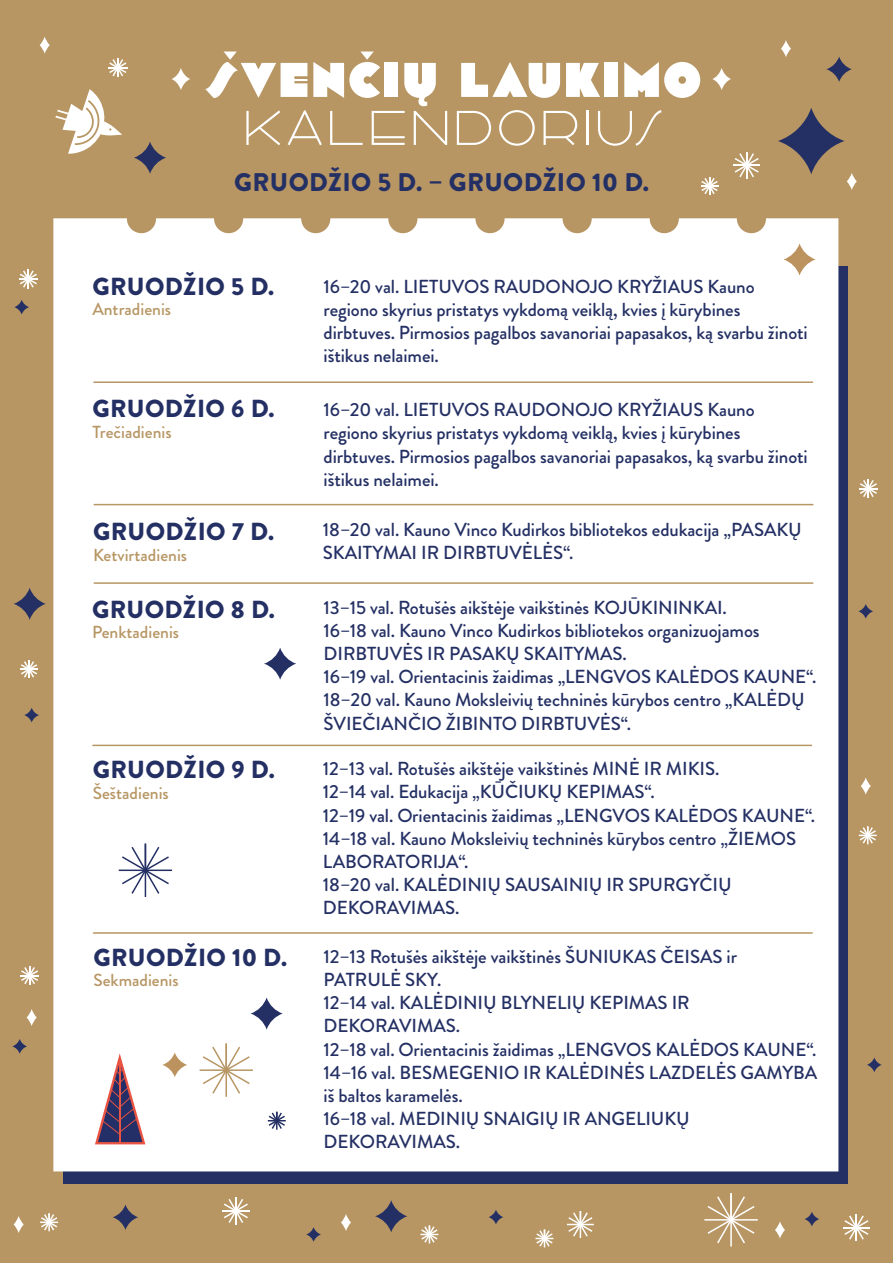
<style>
.page{position:relative;width:893px;height:1263px;background:#b79664}
.page>*{position:absolute;margin:0;border:0;box-sizing:border-box;transform-origin:0 0}
.t1{font:900 52.5px "Arbotek";letter-spacing:.055em;color:#fff}
.t2{font:300 52.5px "Arbotek";letter-spacing:.055em;color:#fff}
.t3{font:900 25.5px "Brandon Grotesque";letter-spacing:.015em;color:#243064}
.t4{font:900 24.6px "Brandon Grotesque";letter-spacing:.015em;color:#243064}
.t5{font:500 18.9px/23.2px "Brandon Grotesque";letter-spacing:-.005em;color:#243064}
.t6{font:500 17.4px "Brandon Grotesque";color:#b79664}
</style>
<div class="page">
<div style="left:63px;top:266px;width:785px;height:917px;background:#243064"></div>
<div style="left:53px;top:218px;width:785px;height:953px;background:#fff"></div>
<svg style="left:14px;top:1216px;width:10px;height:17px"></svg>
<svg style="left:341px;top:1214px;width:10px;height:17px"></svg>
<svg style="left:27px;top:1009px;width:10px;height:17px"></svg>
<svg style="left:861px;top:777px;width:10px;height:17px"></svg>
<svg style="left:40px;top:37px;width:10px;height:17px"></svg>
<svg style="left:775px;top:1221px;width:10px;height:17px"></svg>
<svg style="left:781px;top:40px;width:10px;height:17px"></svg>
<svg style="left:847px;top:173px;width:10px;height:17px"></svg>
<svg style="left:171px;top:68px;width:19px;height:22px"></svg>
<svg style="left:712px;top:68px;width:19px;height:22px"></svg>
<svg style="left:134px;top:142px;width:32px;height:32px"></svg>
<svg style="left:251px;top:997px;width:32px;height:32px"></svg>
<svg style="left:264px;top:648px;width:32px;height:32px"></svg>
<svg style="left:375px;top:1200px;width:32px;height:32px"></svg>
<svg style="left:14px;top:588px;width:32px;height:32px"></svg>
<svg style="left:826px;top:57px;width:26px;height:25px"></svg>
<svg style="left:113px;top:1204px;width:25px;height:26px"></svg>
<svg style="left:24px;top:708px;width:15px;height:14px"></svg>
<svg style="left:12px;top:1039px;width:15px;height:15px"></svg>
<svg style="left:804px;top:1211px;width:15px;height:15px"></svg>
<svg style="left:858px;top:604px;width:15px;height:15px"></svg>
<svg style="left:14px;top:300px;width:15px;height:15px"></svg>
<svg style="left:488px;top:1209px;width:15px;height:15px"></svg>
<svg style="left:306px;top:1227px;width:15px;height:15px"></svg>
<svg style="left:867px;top:1057px;width:15px;height:15px"></svg>
<svg style="left:778px;top:108px;width:66px;height:66px"></svg>
<hr style="left:225px;top:1043px;width:2px;height:27px;background:#b79664">
<hr style="left:200px;top:1069px;width:26px;height:2px;background:#b79664">
<hr style="left:225px;top:1070px;width:2px;height:27px;background:#b79664">
<hr style="left:226px;top:1069px;width:27px;height:2px;background:#b79664">
<svg style="left:201px;top:1045px;width:50px;height:50px;background:#f1ebe2"></svg>
<hr style="left:730px;top:1193px;width:2px;height:27px;background:#fff">
<hr style="left:730px;top:1220px;width:2px;height:26px;background:#fff">
<svg style="left:704px;top:1195px;width:54px;height:50px"></svg>
<svg style="left:567px;top:1211px;width:27px;height:27px"></svg>
<svg style="left:733px;top:152px;width:27px;height:27px"></svg>
<svg style="left:843px;top:1214px;width:27px;height:27px"></svg>
<svg style="left:222px;top:1197px;width:27px;height:27px"></svg>
<svg style="left:20px;top:660px;width:18px;height:18px"></svg>
<svg style="left:858px;top:826px;width:19px;height:19px"></svg>
<svg style="left:40px;top:1213px;width:19px;height:19px"></svg>
<svg style="left:267px;top:1111px;width:20px;height:19px"></svg>
<svg style="left:535px;top:1229px;width:19px;height:19px"></svg>
<svg style="left:420px;top:1225px;width:19px;height:19px"></svg>
<svg style="left:701px;top:177px;width:17px;height:18px"></svg>
<svg style="left:108px;top:58px;width:19px;height:19px"></svg>
<svg style="left:19px;top:270px;width:19px;height:18px"></svg>
<svg style="left:859px;top:479px;width:19px;height:19px"></svg>
<svg style="left:20px;top:966px;width:19px;height:19px"></svg>
<hr style="left:94px;top:381px;width:718px;height:2px;background:#b79664">
<hr style="left:94px;top:504px;width:719px;height:1px;background:#b79664">
<hr style="left:94px;top:582px;width:719px;height:2px;background:#b79664">
<hr style="left:93px;top:745px;width:718px;height:1px;background:#b79664">
<hr style="left:94px;top:932px;width:718px;height:2px;background:#b79664">
<hr style="left:119px;top:869px;width:26px;height:2px;background:#243064">
<hr style="left:145px;top:869px;width:27px;height:2px;background:#243064">
<svg style="left:120px;top:844px;width:51px;height:53px;background:#d9dbe4"></svg>
<svg style="left:783px;top:243px;width:33px;height:32px"></svg>
<svg style="left:162px;top:1052px;width:25px;height:25px"></svg>
<svg style="left:55px;top:89px;width:67px;height:65px"></svg>
<svg style="left:95px;top:1053px;width:50px;height:91px"></svg>
<h1 class="t1" style="left:205px;top:50px;width:497px">ŠVENČIŲ LAUKIMO</h1>
<h1 class="t2" style="left:243px;top:99px;width:422px">KALENDORIUS</h1>
<h2 class="t3" style="left:234px;top:164px;width:416px">GRUODŽIO 5 D. – GRUODŽIO 10 D.</h2>
<h3 class="t4" style="left:92px;top:269px;width:183px">GRUODŽIO 5 D.</h3>
<p class="t5" style="left:324px;top:275px;width:486px">16–20 val. LIETUVOS RAUDONOJO KRYŽIAUS Kauno regiono skyrius pristatys vykdomą veiklą, kvies į kūrybines dirbtuves. Pirmosios pagalbos savanoriai papasakos, ką svarbu žinoti ištikus nelaimei.</p>
<p class="t6" style="left:92px;top:297px;width:80px">Antradienis</p>
<h3 class="t4" style="left:92px;top:391px;width:184px">GRUODŽIO 6 D.</h3>
<p class="t5" style="left:324px;top:398px;width:486px">16–20 val. LIETUVOS RAUDONOJO KRYŽIAUS Kauno regiono skyrius pristatys vykdomą veiklą, kvies į kūrybines dirbtuves. Pirmosios pagalbos savanoriai papasakos, ką svarbu žinoti ištikus nelaimei.</p>
<p class="t5" style="left:323px;top:518px;width:480px">18–20 val. Kauno Vinco Kudirkos bibliotekos edukacija „PASAKŲ<br>SKAITYMAI IR DIRBTUVĖLĖS“.</p>
<p class="t5" style="left:324px;top:596px;width:494px">13–15 val. Rotušės aikštėje vaikštinės KOJŪKININKAI.<br>16–18 val. Kauno Vinco Kudirkos bibliotekos organizuojamos DIRBTUVĖS IR PASAKŲ SKAITYMAS.<br>16–19 val. Orientacinis žaidimas „LENGVOS KALĖDOS KAUNE“.<br>18–20 val. Kauno Moksleivių techninės kūrybos centro „KALĖDŲ ŠVIEČIANČIO ŽIBINTO DIRBTUVĖS“.</p>
<p class="t5" style="left:323px;top:757px;width:494px">12–13 val. Rotušės aikštėje vaikštinės MINĖ IR MIKIS.<br>12–14 val. Edukacija „KŪČIUKŲ KEPIMAS“.<br>12–19 val. Orientacinis žaidimas „LENGVOS KALĖDOS KAUNE“.<br>14–18 val. Kauno Moksleivių techninės kūrybos centro „ŽIEMOS LABORATORIJA“.<br>18–20 val. KALĖDINIŲ SAUSAINIŲ IR SPURGYČIŲ DEKORAVIMAS.</p>
<p class="t6" style="left:92px;top:420px;width:81px">Trečiadienis</p>
<h3 class="t4" style="left:93px;top:514px;width:183px">GRUODŽIO 7 D.</h3>
<p class="t6" style="left:93px;top:543px;width:96px">Ketvirtadienis</p>
<h3 class="t4" style="left:92px;top:592px;width:184px">GRUODŽIO 8 D.</h3>
<p class="t6" style="left:92px;top:620px;width:89px">Penktadienis</p>
<h3 class="t4" style="left:93px;top:752px;width:184px">GRUODŽIO 9 D.</h3>
<p class="t6" style="left:93px;top:781px;width:78px">Šeštadienis</p>
<h3 class="t4" style="left:93px;top:940px;width:195px">GRUODŽIO 10 D.</h3>
<p class="t6" style="left:93px;top:968px;width:87px">Sekmadienis</p>
<p class="t5" style="left:324px;top:945px;width:495px">12–13 Rotušės aikštėje vaikštinės ŠUNIUKAS ČEISAS ir PATRULĖ SKY.<br>12–14 val. KALĖDINIŲ BLYNELIŲ KEPIMAS IR DEKORAVIMAS.<br>12–18 val. Orientacinis žaidimas „LENGVOS KALĖDOS KAUNE“.<br>14–16 val. BESMEGENIO IR KALĖDINĖS LAZDELĖS GAMYBA iš baltos karamelės.<br>16–18 val. MEDINIŲ SNAIGIŲ IR ANGELIUKŲ DEKORAVIMAS.</p>
</div>
